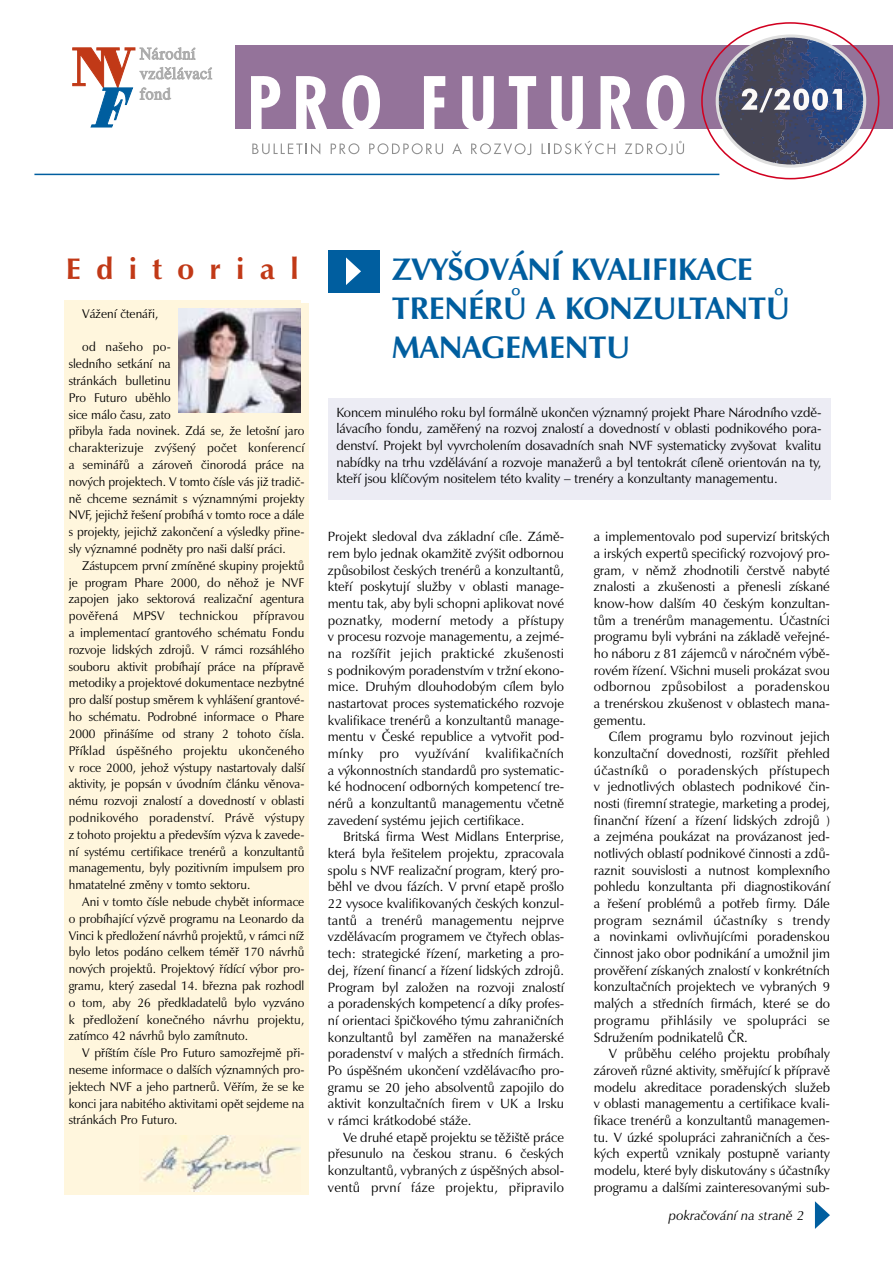
<style>
.page{position:relative;width:893px;height:1262px;background:#fff}
.page>*{position:absolute;margin:0;border:0;box-sizing:border-box;transform-origin:0 0}
.t1{font:700 31.5px/38.7px "Zapf Humanist 601 BTCE";color:#005e9f}
.t2{font:700 30px "Zapf Humanist 601 BTCE";letter-spacing:.51em;color:#c13917}
.t3{font:13.5px/16.6px "Zapf Humanist 601 BTCE";color:#000;text-align:justify}
.t4{font:italic 13.5px "Zapf Humanist 601 BTCE";color:#000}
.t5{font:12.75px/16.8px "Zapf Humanist 601 BTCE";color:#000;text-align:justify;scale:.95 1}
</style>
<div class="page">
<div style="left:236px;top:46px;width:656px;height:83px;background:#94739a"></div>
<svg style="left:251px;top:76px;width:29px;height:53px"></svg>
<svg style="left:296px;top:76px;width:31px;height:53px"></svg>
<svg style="left:342px;top:75px;width:38px;height:54px"></svg>
<svg style="left:424px;top:76px;width:21px;height:53px"></svg>
<svg style="left:462px;top:76px;width:32px;height:53px"></svg>
<svg style="left:509px;top:76px;width:27px;height:53px"></svg>
<svg style="left:551px;top:76px;width:32px;height:53px"></svg>
<svg style="left:600px;top:76px;width:31px;height:53px"></svg>
<svg style="left:646px;top:75px;width:38px;height:54px"></svg>
<svg style="left:252px;top:143px;width:68px;height:11px"></svg>
<svg style="left:330px;top:143px;width:29px;height:11px"></svg>
<svg style="left:369px;top:143px;width:74px;height:11px"></svg>
<svg style="left:452px;top:143px;width:10px;height:11px"></svg>
<svg style="left:471px;top:143px;width:60px;height:12px"></svg>
<svg style="left:541px;top:141px;width:74px;height:13px"></svg>
<svg style="left:625px;top:141px;width:59px;height:14px"></svg>
<svg style="left:716px;top:35px;width:148px;height:130px"></svg>
<svg style="left:73px;top:48px;width:139px;height:79px"></svg>
<hr style="left:34px;top:174px;width:685px;height:1px;background:#005e9f">
<svg style="left:814px;top:1201px;width:16px;height:27px"></svg>
<div style="left:64px;top:304px;width:245px;height:891px;background:#fff6dd"></div>
<img style="left:178px;top:309px;width:122px;height:103px">
<div style="left:328px;top:250px;width:51px;height:42px;background:#005e9f"></div>
<svg style="left:346px;top:257px;width:15px;height:28px"></svg>
<div style="left:328px;top:398px;width:502px;height:101px;background:#ececf4"></div>
<img style="left:143px;top:1135px;width:157px;height:56px">
<h2 class="t2" style="left:66px;top:258px;width:234px">Editorial</h2>
<p class="t5" style="left:82px;top:306px;width:82px">Vážení čtenáři,</p>
<p class="t5" style="left:69px;top:340px;width:249px;text-align:left;text-indent:13px">od našeho po-<br>sledního setkání na<br>stránkách bulletinu<br>Pro Futuro uběhlo<br>sice málo času, zato<br>přibyla řada novinek. Zdá se, že letošní jaro charakterizuje zvýšený počet konferencí a seminářů a zároveň činorodá práce na nových projektech. V tomto čísle vás již tradič&shy;ně chceme seznámit s významnými projekty NVF, jejichž řešení probíhá v tomto roce a dále s projekty, jejichž zakončení a výsledky přine&shy;sly významné podněty pro naši další práci.</p>
<p class="t5" style="left:69px;top:558px;width:249px;text-indent:13px">Zástupcem první zmíněné skupiny projektů je program Phare 2000, do něhož je NVF zapojen jako sektorová realizační agentura pověřená MPSV technickou přípravou a implementací grantového schématu Fondu rozvoje lidských zdrojů. V rámci rozsáhlého souboru aktivit probíhají práce na přípravě metodiky a projektové dokumentace nezbytné pro další postup směrem k vyhlášení grantové&shy;ho schématu. Podrobné informace o Phare 2000 přinášíme od strany 2 tohoto čísla.<br>Příklad úspěšného projektu ukončeného v roce 2000, jehož výstupy nastartovaly další aktivity, je popsán v úvodním článku věnova&shy;nému rozvoji znalostí a dovedností v oblasti podnikového poradenství. Právě výstupy z tohoto projektu a především výzva k zavede&shy;ní systému certifikace trenérů a konzultantů managementu, byly pozitivním impulsem pro hmatatelné změny v tomto sektoru.</p>
<p class="t5" style="left:69px;top:894px;width:249px;text-indent:13px">Ani v tomto čísle nebude chybět informace o probíhající výzvě programu na Leonardo da Vinci k předložení návrhů projektů, v rámci níž bylo letos podáno celkem téměř 170 návrhů nových projektů. Projektový řídící výbor pro&shy;gramu, který zasedal 14. března pak rozhodl o tom, aby 26 předkladatelů bylo vyzváno k předložení konečného návrhu projektu, zatímco 42 návrhů bylo zamítnuto.</p>
<p class="t5" style="left:69px;top:1045px;width:249px;text-indent:13px">V příštím čísle Pro Futuro samozřejmě při&shy;neseme informace o dalších významných pro&shy;jektech NVF a jeho partnerů. Věřím, že se ke konci jara nabitého aktivitami opět sejdeme na stránkách Pro Futuro.</p>
<h1 class="t1" style="left:391px;top:253px;width:400px">ZVYŠOVÁNÍ KVALIFIKACE<br>TRENÉRŮ A KONZULTANTŮ<br>MANAGEMENTU</h1>
<p class="t3" style="left:336px;top:405px;width:486px">Koncem minulého roku byl formálně ukončen významný projekt Phare Národního vzdě&shy;lávacího fondu, zaměřený na rozvoj znalostí a dovedností v oblasti podnikového pora&shy;denství. Projekt byl vyvrcholením dosavadních snah NVF systematicky zvyšovat kvalitu nabídky na trhu vzdělávání a rozvoje manažerů a byl tentokrát cíleně orientován na ty, kteří jsou klíčovým nositelem této kvality – trenéry a konzultanty managementu.</p>
<p class="t3" style="left:328px;top:530px;width:238px">Projekt sledoval dva základní cíle. Zámě&shy;rem bylo jednak okamžitě zvýšit odbornou způsobilost českých trenérů a konzultantů, kteří poskytují služby v oblasti manage&shy;mentu tak, aby byli schopni aplikovat nové poznatky, moderní metody a přístupy v procesu rozvoje managementu, a zejmé&shy;na rozšířit jejich praktické zkušenosti s podnikovým poradenstvím v tržní ekono&shy;mice. Druhým dlouhodobým cílem bylo nastartovat proces systematického rozvoje kvalifikace trenérů a konzultantů manage&shy;mentu v České republice a vytvořit pod&shy;mínky pro využívání kvalifikačních a výkonnostních standardů pro systematic&shy;ké hodnocení odborných kompetencí tre&shy;nérů a konzultantů managementu včetně zavedení systému jejich certifikace.</p>
<p class="t3" style="left:328px;top:830px;width:238px;text-indent:15px">Britská firma West Midlans Enterprise, která byla řešitelem projektu, zpracovala spolu s NVF realizační program, který pro&shy;běhl ve dvou fázích. V první etapě prošlo 22 vysoce kvalifikovaných českých konzul&shy;tantů a trenérů managementu nejprve vzdělávacím programem ve čtyřech oblas&shy;tech: strategické řízení, marketing a pro&shy;dej, řízení financí a řízení lidských zdrojů.<br>Program byl založen na rozvoji znalostí a poradenských kompetencí a díky profes&shy;ní orientaci špičkového týmu zahraničních konzultantů byl zaměřen na manažerské poradenství v malých a středních firmách.<br>Po úspěšném ukončení vzdělávacího pro&shy;gramu se 20 jeho absolventů zapojilo do aktivit konzultačních firem v UK a Irsku v rámci krátkodobé stáže.</p>
<p class="t3" style="left:328px;top:1130px;width:237px;text-indent:15px">Ve druhé etapě projektu se těžiště práce přesunulo na českou stranu. 6 českých konzultantů, vybraných z úspěšných absol&shy;ventů první fáze projektu, připravilo</p>
<p class="t3" style="left:594px;top:530px;width:238px">a implementovalo pod supervizí britských a irských expertů specifický rozvojový pro&shy;gram, v němž zhodnotili čerstvě nabyté znalosti a zkušenosti a přenesli získané know-how dalším 40 českým konzultan&shy;tům a trenérům managementu. Účastníci programu byli vybráni na základě veřejné&shy;ho náboru z 81 zájemců v náročném výbě&shy;rovém řízení. Všichni museli prokázat svou odbornou způsobilost a poradenskou a trenérskou zkušenost v oblastech mana&shy;gementu.</p>
<p class="t3" style="left:594px;top:730px;width:238px;text-indent:15px">Cílem programu bylo rozvinout jejich konzultační dovednosti, rozšířit přehled účastníků o poradenských přístupech v jednotlivých oblastech podnikové čin&shy;nosti (firemní strategie, marketing a prodej, finanční řízení a řízení lidských zdrojů ) a zejména poukázat na provázanost jed&shy;notlivých oblastí podnikové činnosti a zdů&shy;raznit souvislosti a nutnost komplexního pohledu konzultanta při diagnostikování a řešení problémů a potřeb firmy. Dále program seznámil účastníky s trendy a novinkami ovlivňujícími poradenskou činnost jako obor podnikání a umožnil jim prověření získaných znalostí v konkrétních konzultačních projektech ve vybraných 9 malých a středních firmách, které se do programu přihlásily ve spolupráci se Sdružením podnikatelů ČR.</p>
<p class="t3" style="left:594px;top:1046px;width:238px;text-indent:15px">V průběhu celého projektu probíhaly zároveň různé aktivity, směřující k přípravě modelu akreditace poradenských služeb v oblasti managementu a certifikace kvali&shy;fikace trenérů a konzultantů managemen&shy;tu. V úzké spolupráci zahraničních a čes&shy;kých expertů vznikaly postupně varianty modelu, které byly diskutovány s účastníky programu a dalšími zainteresovanými sub-</p>
<p class="t4" style="left:669px;top:1210px;width:137px">pokračování na straně 2</p>
</div>
